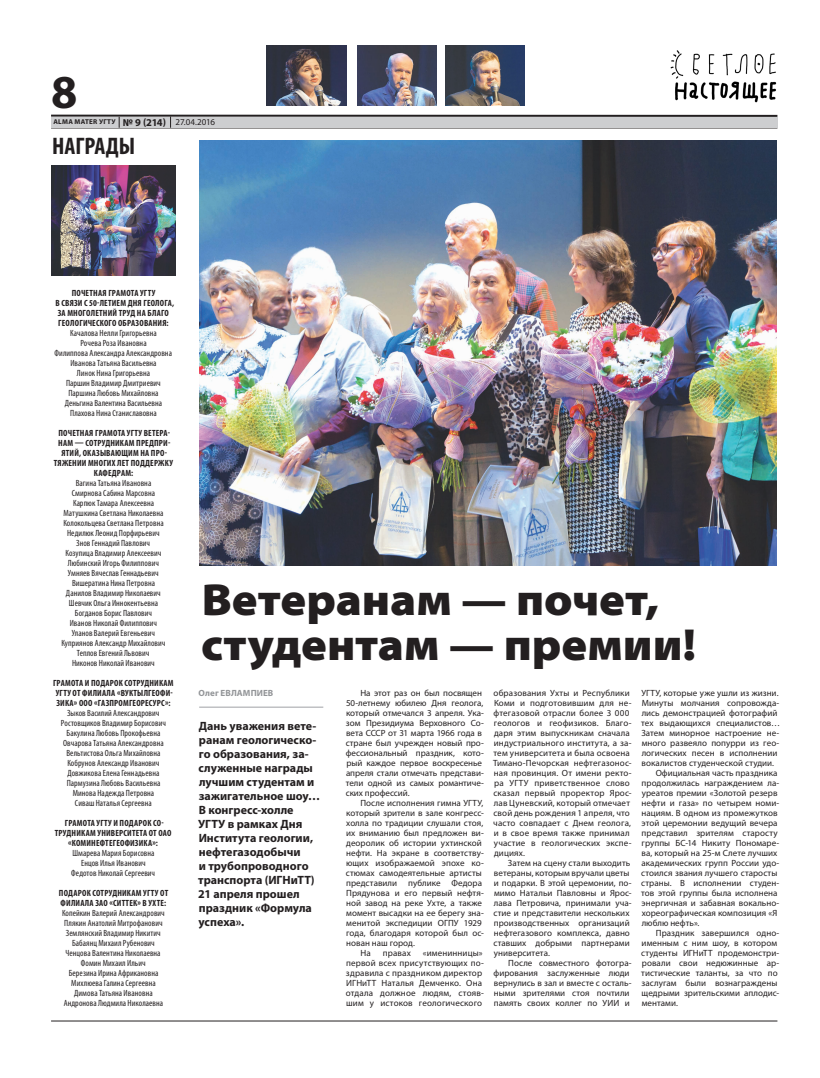
<style>
.page{position:relative;width:820px;height:1078px;background:#fff}
.page>*{position:absolute;margin:0;border:0;box-sizing:border-box;transform-origin:0 0}
.t1{font:700 47.4px "Myriad Pro";color:#231f20}
.t2{font:900 semi-expanded 45px/45px "Myriad Pro";letter-spacing:-.005em;color:#231f20}
.t3{font:700 condensed 24px "Myriad Pro";color:#231f20}
.t4{font:700 12px/14px "Myriad Pro";color:#231f20}
.t5{font:9px/10px "Myriad Pro";letter-spacing:.005em;color:#231f20}
.t6{font:condensed 9px/10px "Myriad Pro";letter-spacing:.005em;color:#231f20;text-align:center}
.t7{font:700 condensed 9px/10px "Myriad Pro";letter-spacing:.02em;color:#231f20;text-align:center}
.t8{font:700 9px "Myriad Pro";letter-spacing:.01em;color:#939598}
.t9{font:700 7px "Myriad Pro";letter-spacing:.04em;color:#231f20}
.s1{font-size:10.5px}
.s2{font-weight:400;font-size:9px}
</style>
<div class="page">
<hr style="left:51px;top:128px;width:726px;height:1px;background:#231f20">
<hr style="left:51px;top:115px;width:726px;height:2px;background:#231f20">
<div style="left:51px;top:117px;width:726px;height:11px;background:#cdced0"></div>
<svg style="left:170px;top:116px;width:1px;height:12px"></svg>
<hr style="left:51px;top:1020px;width:726px;height:1px;background:#231f20">
<img style="left:670px;top:50px;width:107px;height:53px">
<img style="left:199px;top:140px;width:577px;height:425px">
<img style="left:52px;top:165px;width:123px;height:110px">
<img style="left:266px;top:45px;width:80px;height:60px">
<img style="left:357px;top:46px;width:79px;height:60px">
<img style="left:445px;top:45px;width:79px;height:60px">
<hr style="left:199px;top:706px;width:124px;height:1px;background:#a0a1a5">
<h1 class="t1" style="left:51px;top:61px;width:28px">8</h1>
<p class="t9" style="left:53px;top:117px;width:163px">ALMA MATER УГТУ <span class="s1">№ 9 (214)</span> <span class="s2">27.04.2016</span></p>
<h3 class="t3" style="left:52px;top:130px;width:84px">НАГРАДЫ</h3>
<p class="t7" style="left:56px;top:287px;width:120px">ПОЧЕТНАЯ ГРАМОТА УГТУ<br>В СВЯЗИ С 50-ЛЕТИЕМ ДНЯ ГЕОЛОГА,<br>ЗА МНОГОЛЕТНИЙ ТРУД НА БЛАГО<br>ГЕОЛОГИЧЕСКОГО ОБРАЗОВАНИЯ:</p>
<p class="t6" style="left:55px;top:327px;width:119px">Качалова Нелли Григорьевна<br>Рочева Роза Ивановна<br>Филиппова Александра Александровна<br>Иванова Татьяна Васильевна<br>Линок Нина Григорьевна<br>Паршин Владимир Дмитриевич<br>Паршина Любовь Михайловна<br>Деньгина Валентина Васильевна<br>Плахова Нина Станиславовна</p>
<p class="t7" style="left:54px;top:427px;width:121px">ПОЧЕТНАЯ ГРАМОТА УГТУ ВЕТЕРА-<br>НАМ — СОТРУДНИКАМ ПРЕДПРИ-<br>ЯТИЙ, ОКАЗЫВАЮЩИМ НА ПРО-<br>ТЯЖЕНИИ МНОГИХ ЛЕТ ПОДДЕРЖКУ<br>КАФЕДРАМ:</p>
<p class="t6" style="left:61px;top:477px;width:105px">Вагина Татьяна Ивановна<br>Смирнова Сабина Марсовна<br>Карпюк Тамара Алексеевна<br>Матушкина Светлана Николаевна<br>Колокольцева Светлана Петровна<br>Недилюк Леонид Порфирьевич<br>Знов Геннадий Павлович<br>Козупица Владимир Алексеевич<br>Любинский Игорь Филиппович<br>Умняев Вячеслав Геннадьевич<br>Вишератина Нина Петровна<br>Данилов Владимир Николаевич<br>Шевчик Ольга Иннокентьевна<br>Богданов Борис Павлович<br>Иванов Николай Филиппович<br>Уланов Валерий Евгеньевич<br>Куприянов Александр Михайлович<br>Теплов Евгений Львович<br>Никонов Николай Иванович</p>
<p class="t7" style="left:53px;top:677px;width:122px;text-align:justify">ГРАМОТА И ПОДАРОК СОТРУДНИКАМ УГТУ ОТ ФИЛИАЛА «ВУКТЫЛГЕОФИ-ЗИКА» ООО «ГАЗПРОМГЕОРЕСУРС»:</p>
<p class="t6" style="left:61px;top:707px;width:106px">Зыков Василий Александрович<br>Ростовщиков Владимир Борисович<br>Бакулина Любовь Прокофьевна<br>Овчарова Татьяна Александровна<br>Вельтистова Ольга Михайловна<br>Кобрунов Александр Иванович<br>Довжикова Елена Геннадьевна<br>Пармузина Любовь Васильевна<br>Минова Надежда Петровна<br>Сиваш Наталья Сергеевна</p>
<p class="t7" style="left:55px;top:817px;width:118px">ГРАМОТА УГТУ И ПОДАРОК СО-<br>ТРУДНИКАМ УНИВЕРСИТЕТА ОТ ОАО «КОМИНЕФТЕГЕОФИЗИКА»:</p>
<p class="t6" style="left:71px;top:847px;width:85px">Шмарева Мария Борисовна<br>Енцов Илья Иванович<br>Федотов Николай Сергеевич</p>
<p class="t7" style="left:59px;top:887px;width:111px;text-align:left">ПОДАРОК СОТРУДНИКАМ УГТУ ОТ<br>ФИЛИАЛА ЗАО «СИТТЕК» В УХТЕ:</p>
<p class="t6" style="left:62px;top:907px;width:104px">Копейкин Валерий Александрович<br>Плякин Анатолий Митрофанович<br>Землянский Владимир Никитич<br>Бабаянц Михаил Рубенович<br>Ченцова Валентина Николаевна<br>Фомин Михаил Ильич<br>Березина Ирина Африкановна<br>Михлюева Галина Сергеевна<br>Димова Татьяна Ивановна<br>Андронова Людмила Николаевна</p>
<h2 class="t2" style="left:201px;top:578px;width:496px">Ветеранам — почет, студентам — премии!</h2>
<p class="t8" style="left:198px;top:687px;width:76px">Олег ЕВЛАМПИЕВ</p>
<p class="t4" style="left:198px;top:718px;width:123px">Дань уважения вете&shy;ранам геологическо&shy;го образования, за&shy;служенные награды лучшим студентам и зажигательное шоу…<br>В конгресс-холле<br>УГТУ в рамках Дня<br>Института геологии, нефтегазодобычи<br>и трубопроводного транспорта (ИГНиТТ)<br>21 апреля прошел праздник «Формула успеха».</p>
<p class="t5" style="left:493px;top:687px;width:140px">образования Ухты и Республики<br>Коми и подготовившим для не&shy;фтегазовой отрасли более 3 000 геологов и геофизиков. Благо&shy;даря этим выпускникам сначала индустриального института, а за&shy;тем университета и была освоена<br>Тимано-Печорская нефтегазонос&shy;ная провинция. От имени ректо&shy;ра УГТУ приветственное слово сказал первый проректор Ярос&shy;лав Цуневский, который отмечает свой день рождения 1 апреля, что часто совпадает с Днем геолога, и в свое время также принимал участие в геологических экспе&shy;дициях.</p>
<p class="t5" style="left:493px;top:857px;width:139px;text-indent:14px">Затем на сцену стали выходить ветераны, которым вручали цветы и подарки. В этой церемонии, по&shy;мимо Натальи Павловны и Ярос&shy;лава Петровича, принимали уча&shy;стие и представители нескольких производственных организаций нефтегазового комплекса, давно ставших добрыми партнерами университета.</p>
<p class="t5" style="left:493px;top:957px;width:139px;text-indent:15px">После совместного фотогра&shy;фирования заслуженные люди вернулись в зал и вместе с осталь&shy;ными зрителями стоя почтили память своих коллег по УИИ и</p>
<p class="t5" style="left:345px;top:687px;width:139px;text-indent:15px">На этот раз он был посвящен<br>50-летнему юбилею Дня геолога, который отмечался 3 апреля. Ука&shy;зом Президиума Верховного Со&shy;вета СССР от 31 марта 1966 года в стране был учрежден новый про&shy;фессиональный праздник, кото&shy;рый каждое первое воскресенье апреля стали отмечать представи&shy;тели одной из самых романтиче&shy;ских профессий.</p>
<p class="t5" style="left:360px;top:797px;width:124px">После исполнения гимна УГТУ,</p>
<p class="t5" style="left:346px;top:807px;width:139px">который зрители в зале конгресс-</p>
<p class="t5" style="left:346px;top:817px;width:138px">холла по традиции слушали стоя,</p>
<p class="t5" style="left:346px;top:827px;width:139px">их вниманию был предложен ви-</p>
<p class="t5" style="left:346px;top:837px;width:137px">деоролик об истории ухтинской</p>
<p class="t5" style="left:346px;top:847px;width:139px">нефти. На экране в соответству-</p>
<p class="t5" style="left:346px;top:857px;width:139px">ющих изображаемой эпохе ко-</p>
<p class="t5" style="left:345px;top:867px;width:138px">стюмах самодеятельные артисты</p>
<p class="t5" style="left:346px;top:877px;width:137px">представили публике Федора</p>
<p class="t5" style="left:346px;top:887px;width:139px">Прядунова и его первый нефтя-</p>
<p class="t5" style="left:346px;top:897px;width:137px">ной завод на реке Ухте, а также</p>
<p class="t5" style="left:346px;top:907px;width:139px">момент высадки на ее берегу зна-</p>
<p class="t5" style="left:346px;top:917px;width:137px">менитой экспедиции ОГПУ 1929</p>
<p class="t5" style="left:346px;top:927px;width:139px">года, благодаря которой был ос-</p>
<p class="t5" style="left:346px;top:937px;width:70px">нован наш город.</p>
<p class="t5" style="left:360px;top:947px;width:12px">На</p>
<p class="t5" style="left:382px;top:947px;width:30px">правах</p>
<p class="t5" style="left:641px;top:687px;width:138px">УГТУ, которые уже ушли из жизни.</p>
<p class="t5" style="left:641px;top:697px;width:139px">Минуты молчания сопровожда-</p>
<p class="t5" style="left:641px;top:707px;width:137px">лись демонстрацией фотографий</p>
<p class="t5" style="left:641px;top:717px;width:140px">тех выдающихся специалистов…</p>
<p class="t5" style="left:641px;top:727px;width:139px">Затем минорное настроение не-</p>
<p class="t5" style="left:641px;top:737px;width:139px">много развеяло попурри из гео-</p>
<p class="t5" style="left:641px;top:747px;width:137px">логических песен в исполнении</p>
<p class="t5" style="left:641px;top:757px;width:134px">вокалистов студенческой студии.</p>
<p class="t5" style="left:655px;top:767px;width:123px">Официальная часть праздника</p>
<p class="t5" style="left:641px;top:777px;width:139px">продолжилась награждением ла-</p>
<p class="t5" style="left:641px;top:787px;width:137px">уреатов премии «Золотой резерв</p>
<p class="t5" style="left:641px;top:797px;width:139px">нефти и газа» по четырем номи-</p>
<p class="t5" style="left:641px;top:807px;width:137px">нациям. В одном из промежутков</p>
<p class="t5" style="left:641px;top:817px;width:137px">этой церемонии ведущий вечера</p>
<p class="t5" style="left:641px;top:827px;width:137px">представил зрителям старосту</p>
<p class="t5" style="left:641px;top:837px;width:139px">группы БС-14 Никиту Пономаре-</p>
<p class="t5" style="left:641px;top:847px;width:137px">ва, который на 25-м Слете лучших</p>
<p class="t5" style="left:641px;top:857px;width:139px">академических групп России удо-</p>
<p class="t5" style="left:641px;top:867px;width:138px">стоился звания лучшего старосты</p>
<p class="t5" style="left:641px;top:877px;width:139px">страны. В исполнении студен-</p>
<p class="t5" style="left:641px;top:887px;width:138px">тов этой группы была исполнена</p>
<p class="t5" style="left:641px;top:897px;width:139px">энергичная и забавная вокально-</p>
<p class="t5" style="left:641px;top:907px;width:137px">хореографическая композиция «Я</p>
<p class="t5" style="left:641px;top:917px;width:59px">люблю нефть».</p>
<p class="t5" style="left:655px;top:927px;width:125px">Праздник завершился одно-</p>
<p class="t5" style="left:641px;top:937px;width:137px">именным с ним шоу, в котором</p>
<p class="t5" style="left:641px;top:947px;width:139px">студенты ИГНиТТ продемонстри-</p>
<p class="t5" style="left:641px;top:957px;width:139px">ровали свои недюжинные ар-</p>
<p class="t5" style="left:641px;top:967px;width:138px">тистические таланты, за что по</p>
<p class="t5" style="left:641px;top:977px;width:137px">заслугам были вознаграждены</p>
<p class="t5" style="left:641px;top:987px;width:139px">щедрыми зрительскими аплодис-</p>
<p class="t5" style="left:641px;top:997px;width:38px">ментами.</p>
<p class="t5" style="left:346px;top:947px;width:139px;text-indent:77px">«именинницы» первой всех присутствующих по&shy;здравила с праздником директор<br>ИГНиТТ Наталья Демченко. Она отдала должное людям, стояв&shy;шим у истоков геологического</p>
</div>
